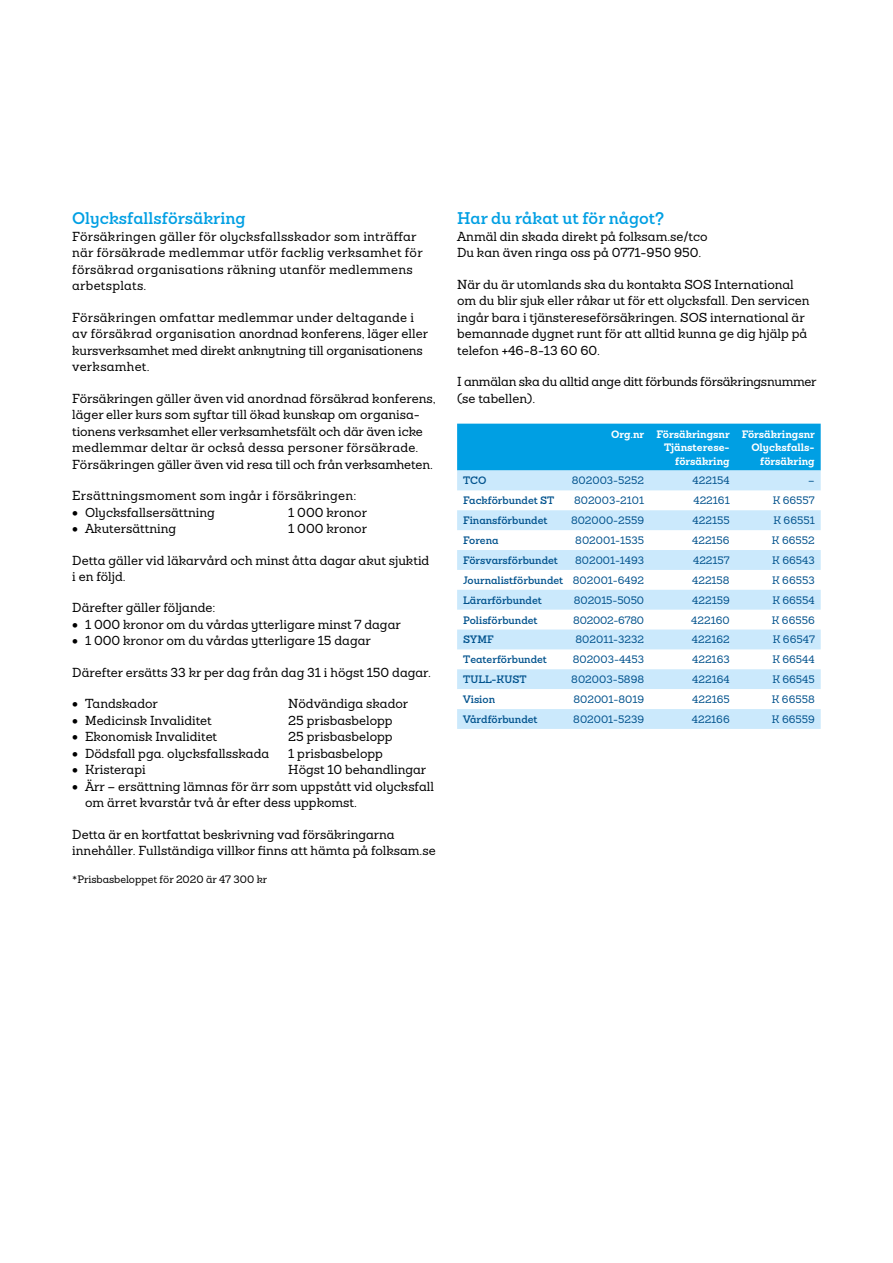
<style>
.page{position:relative;width:893px;height:1263px;background:#fff}
.page>*{position:absolute;margin:0;border:0;box-sizing:border-box;transform-origin:0 0}
.t1{font:600 16.5px "Sanchez Folksam";color:#009fe3}
.t2{font:500 12.75px/16.5px "Sanchez Folksam";color:#000}
.t3{font:500 12.75px/16.5px "Sanchez Folksam";letter-spacing:.02em;color:#000}
.t4{font:500 12.75px/16.5px "Sanchez Folksam";letter-spacing:-.02em;color:#000}
.t5{font:500 10.5px "Sanchez Folksam";color:#00528d}
.t6{font:600 10.5px "Sanchez Folksam";color:#00528d}
.t7{font:700 10.5px/13.5px "Sanchez Folksam";color:#fff;text-align:right}
.t8{font:500 10.5px "Sanchez Folksam";letter-spacing:-.005em;color:#000}
.t9{font:500 10.5px "Sanchez Folksam";letter-spacing:-.02em;color:#00528d}
.s1{font-family:"Calibri";font-weight:400}
.s2{font-weight:500}
</style>
<div class="page">
<div style="left:457px;top:424px;width:364px;height:46px;background:#009fe3"></div>
<svg style="left:457px;top:470px;width:364px;height:259px;fill:#cbe9fc"></svg>
<svg style="left:457px;top:689px;width:364px;height:20px"></svg>
<p class="t1" style="left:72px;top:208px;width:175px">Olycksfallsförsäkring</p>
<p class="t3" style="left:72px;top:228px;width:352px">Försäkringen gäller för olycksfallsskador som inträffar när försäkrade medlemmar utför facklig verksamhet för försäkrad organisations räkning utanför medlemmens arbetsplats.</p>
<p class="t2" style="left:72px;top:309px;width:357px">Försäkringen omfattar medlemmar under deltagande i av försäkrad organisation anordnad konferens, läger eller kursverksamhet med direkt anknytning till organisationens verksamhet.</p>
<p class="t2" style="left:72px;top:390px;width:365px">Försäkringen gäller även vid anordnad försäkrad konferens, läger eller kurs som syftar till ökad kunskap om organisa&shy;tionens verksamhet eller verksamhetsfält och där även icke medlemmar deltar är också dessa personer försäkrade.<br>Försäkringen gäller även vid resa till och från verksamheten.</p>
<p class="t3" style="left:72px;top:487px;width:285px">Ersättningsmoment som ingår i försäkringen:</p>
<p class="t2" style="left:72px;top:504px;width:144px">• Olycksfallsersättning</p>
<p class="t2" style="left:288px;top:504px;width:80px">1 000 kronor</p>
<p class="t2" style="left:72px;top:520px;width:105px">• Akutersättning</p>
<p class="t2" style="left:288px;top:520px;width:80px">1 000 kronor</p>
<p class="t2" style="left:72px;top:552px;width:359px">Detta gäller vid läkarvård och minst åtta dagar akut sjuktid i en följd.</p>
<p class="t2" style="left:72px;top:599px;width:145px">Därefter gäller följande:</p>
<p class="t2" style="left:72px;top:616px;width:330px">• 1 000 kronor om du vårdas ytterligare minst 7 dagar</p>
<p class="t2" style="left:72px;top:632px;width:300px">• 1 000 kronor om du vårdas ytterligare 15 dagar</p>
<p class="t2" style="left:72px;top:664px;width:360px">Därefter ersätts 33 kr per dag från dag 31 i högst 150 dagar.</p>
<p class="t2" style="left:72px;top:695px;width:87px">• Tandskador</p>
<p class="t2" style="left:288px;top:695px;width:122px">Nödvändiga skador</p>
<p class="t2" style="left:72px;top:712px;width:141px">• Medicinsk Invaliditet</p>
<p class="t2" style="left:288px;top:712px;width:106px">25 prisbasbelopp</p>
<p class="t2" style="left:72px;top:728px;width:146px">• Ekonomisk Invaliditet</p>
<p class="t2" style="left:288px;top:728px;width:106px">25 prisbasbelopp</p>
<p class="t2" style="left:72px;top:745px;width:198px">• Dödsfall pga. olycksfallsskada</p>
<p class="t2" style="left:288px;top:745px;width:96px">1 prisbasbelopp</p>
<p class="t2" style="left:72px;top:761px;width:75px">• Kristerapi</p>
<p class="t2" style="left:288px;top:761px;width:140px">Högst 10 behandlingar</p>
<p class="t2" style="left:85px;top:778px;width:350px;text-indent:-13px">• Ärr – ersättning lämnas för ärr som uppstått vid olycksfall om ärret kvarstår två år efter dess uppkomst.</p>
<p class="t2" style="left:72px;top:826px;width:365px">Detta är en kortfattat beskrivning vad försäkringarna innehåller. Fullständiga villkor finns att hämta på folksam.se</p>
<p class="t8" style="left:72px;top:873px;width:197px"><span class="s1">*</span>Prisbasbeloppet för 2020 är 47 300 kr</p>
<p class="t1" style="left:457px;top:208px;width:209px">Har du råkat ut för något?</p>
<p class="t2" style="left:457px;top:228px;width:252px">Anmäl din skada direkt på folksam.se/tco<br>Du kan även ringa oss på 0771-950 950.</p>
<p class="t2" style="left:457px;top:276px;width:354px">När du är utomlands ska du kontakta SOS International om du blir sjuk eller råkar ut för ett olycksfall. Den servicen ingår bara i tjänstereseförsäkringen. SOS international är bemannade dygnet runt för att alltid kunna ge dig hjälp på telefon +46-8-13 60 60.</p>
<p class="t4" style="left:457px;top:373px;width:361px">I anmälan ska du alltid ange ditt förbunds försäkringsnummer (se tabellen).</p>
<p class="t7" style="left:611px;top:427px;width:120px">Org.nr Försäkringsnr<br>Tjänsterese&shy;försäkring</p>
<p class="t7" style="left:742px;top:427px;width:75px">Försäkringsnr<br>Olycksfalls&shy;försäkring</p>
<p class="t6" style="left:463px;top:474px;width:25px">TCO</p>
<p class="t5" style="left:572px;top:474px;width:74px">802003-5252</p>
<p class="t5" style="left:693px;top:474px;width:39px">422154</p>
<p class="t5" style="left:808px;top:474px;width:8px">–</p>
<p class="t6" style="left:463px;top:493px;width:93px">Fackförbundet ST</p>
<p class="t5" style="left:574px;top:494px;width:72px">802003-2101</p>
<p class="t5" style="left:693px;top:494px;width:38px">422161</p>
<p class="t5" style="left:773px;top:494px;width:43px">K 66557</p>
<p class="t6" style="left:463px;top:513px;width:86px">Finansförbundet</p>
<p class="t5" style="left:571px;top:514px;width:75px">802000-2559</p>
<p class="t5" style="left:693px;top:514px;width:39px">422155</p>
<p class="t5" style="left:773px;top:514px;width:43px">K 66551</p>
<p class="t6" style="left:463px;top:533px;width:37px">Forena</p>
<p class="t5" style="left:575px;top:533px;width:70px">802001-1535</p>
<p class="t5" style="left:692px;top:533px;width:39px">422156</p>
<p class="t5" style="left:772px;top:533px;width:44px">K 66552</p>
<p class="t6" style="left:463px;top:553px;width:96px">Försvarsförbundet</p>
<p class="t5" style="left:575px;top:553px;width:71px">802001-1493</p>
<p class="t5" style="left:693px;top:553px;width:38px">422157</p>
<p class="t5" style="left:772px;top:553px;width:44px">K 66543</p>
<p class="t6" style="left:463px;top:573px;width:182px">Journalistförbundet <span class="s2">802001-6492</span></p>
<p class="t5" style="left:692px;top:573px;width:39px">422158</p>
<p class="t5" style="left:772px;top:573px;width:44px">K 66553</p>
<p class="t6" style="left:463px;top:593px;width:80px">Lärarförbundet</p>
<p class="t5" style="left:574px;top:593px;width:72px">802015-5050</p>
<p class="t5" style="left:692px;top:593px;width:39px">422159</p>
<p class="t5" style="left:772px;top:593px;width:44px">K 66554</p>
<p class="t6" style="left:463px;top:613px;width:76px">Polisförbundet</p>
<p class="t9" style="left:573px;top:613px;width:72px">802002-6780</p>
<p class="t5" style="left:691px;top:613px;width:40px">422160</p>
<p class="t5" style="left:772px;top:613px;width:44px">K 66556</p>
<p class="t6" style="left:463px;top:633px;width:32px">SYMF</p>
<p class="t5" style="left:575px;top:633px;width:70px">802011-3232</p>
<p class="t5" style="left:692px;top:633px;width:39px">422162</p>
<p class="t5" style="left:773px;top:633px;width:43px">K 66547</p>
<p class="t6" style="left:463px;top:652px;width:85px">Teaterförbundet</p>
<p class="t5" style="left:573px;top:653px;width:73px">802003-4453</p>
<p class="t5" style="left:692px;top:653px;width:39px">422163</p>
<p class="t5" style="left:772px;top:653px;width:44px">K 66544</p>
<p class="t6" style="left:463px;top:672px;width:65px">TULL-KUST</p>
<p class="t5" style="left:571px;top:673px;width:74px">802003-5898</p>
<p class="t5" style="left:692px;top:673px;width:39px">422164</p>
<p class="t5" style="left:772px;top:673px;width:44px">K 66545</p>
<p class="t6" style="left:463px;top:692px;width:33px">Vision</p>
<p class="t5" style="left:573px;top:692px;width:72px">802001-8019</p>
<p class="t5" style="left:692px;top:692px;width:39px">422165</p>
<p class="t5" style="left:772px;top:692px;width:44px">K 66558</p>
<p class="t6" style="left:463px;top:712px;width:76px">Vårdförbundet</p>
<p class="t5" style="left:573px;top:712px;width:72px">802001-5239</p>
<p class="t5" style="left:692px;top:712px;width:39px">422166</p>
<p class="t5" style="left:772px;top:712px;width:44px">K 66559</p>
</div>
